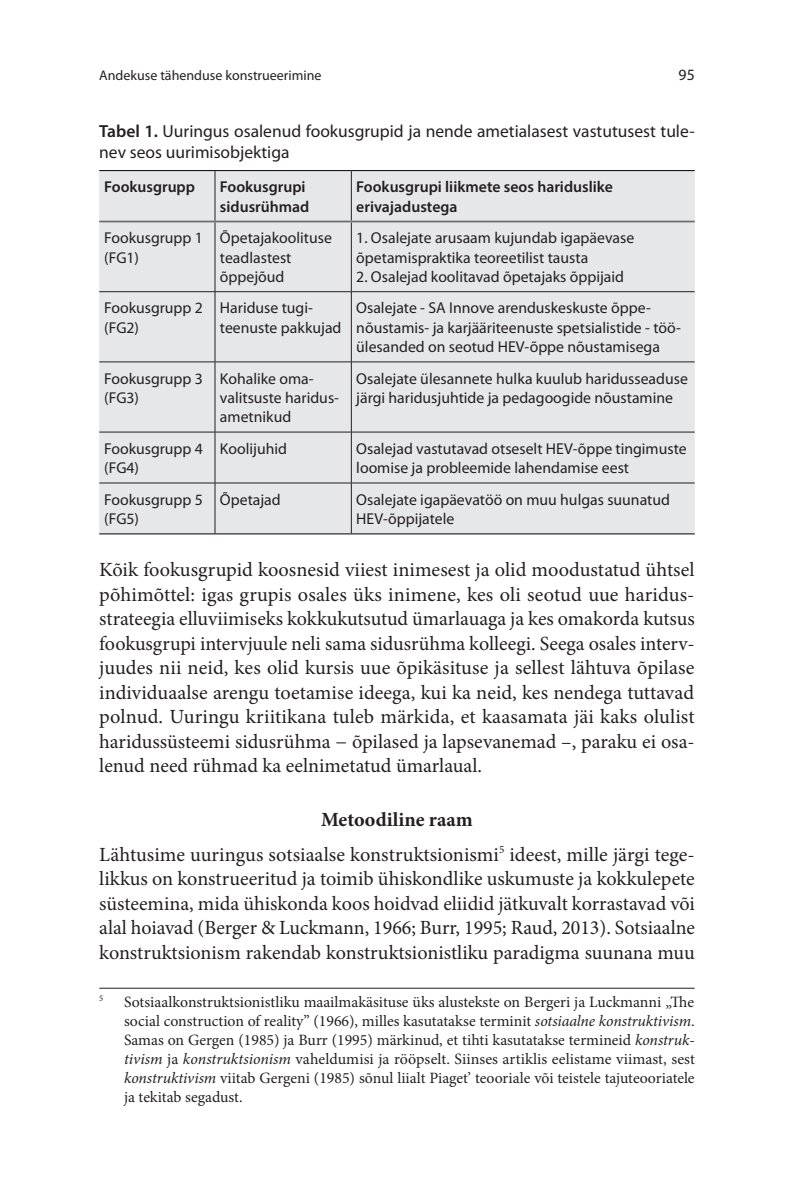
<style>
.page{position:relative;width:794px;height:1191px;background:#fff}
.page>*{position:absolute;margin:0;border:0;box-sizing:border-box;transform-origin:0 0}
.t1{font:20.12px/24.5px "Minion Pro";color:#231f20;text-align:justify}
.pealkiri3{font:700 20.12px "Minion Pro";color:#231f20}
.tabelpais{font:17.5px/21px "Myriad Pro";color:#231f20}
.tabel_tekst{font:15.75px/19.2px "Myriad Pro";color:#231f20}
.allmarkus{font:15.75px/18.9px "Minion Pro";letter-spacing:-.005em;color:#231f20;text-align:justify}
.tabel_tekst-2{font:600 15.75px/19.2px "Myriad Pro";color:#231f20}
.t2{font:14px "Myriad Pro";color:#231f20}
.allmarkus-2{font:8.58px "Minion Pro";color:#231f20}
.s1{font-weight:600}
.s2{font-style:italic}
</style>
<div class="page">
<div style="left:99px;top:171px;width:595px;height:362px;background:#e6e7e9"></div>
<hr style="left:99px;top:170px;width:116px;height:1px;background:#000">
<hr style="left:215px;top:170px;width:136px;height:1px;background:#000">
<hr style="left:351px;top:170px;width:343px;height:1px;background:#000">
<hr style="left:99px;top:533px;width:116px;height:1px;background:#000">
<hr style="left:215px;top:533px;width:136px;height:1px;background:#000">
<hr style="left:351px;top:533px;width:343px;height:1px;background:#000">
<hr style="left:215px;top:171px;width:1px;height:50px;background:#231f20">
<hr style="left:351px;top:171px;width:1px;height:50px;background:#231f20">
<hr style="left:215px;top:222px;width:1px;height:69px;background:#231f20">
<hr style="left:351px;top:222px;width:1px;height:69px;background:#231f20">
<hr style="left:99px;top:291px;width:116px;height:1px;background:#231f20">
<hr style="left:215px;top:291px;width:136px;height:1px;background:#231f20">
<hr style="left:215px;top:292px;width:1px;height:70px;background:#231f20">
<hr style="left:351px;top:291px;width:343px;height:1px;background:#231f20">
<hr style="left:351px;top:292px;width:1px;height:70px;background:#231f20">
<hr style="left:99px;top:361px;width:116px;height:1px;background:#231f20">
<hr style="left:215px;top:361px;width:136px;height:1px;background:#231f20">
<hr style="left:215px;top:362px;width:1px;height:70px;background:#231f20">
<hr style="left:351px;top:361px;width:343px;height:1px;background:#231f20">
<hr style="left:351px;top:362px;width:1px;height:70px;background:#231f20">
<hr style="left:99px;top:432px;width:116px;height:1px;background:#231f20">
<hr style="left:215px;top:432px;width:136px;height:1px;background:#231f20">
<hr style="left:215px;top:432px;width:1px;height:51px;background:#231f20">
<hr style="left:351px;top:432px;width:343px;height:1px;background:#231f20">
<hr style="left:351px;top:432px;width:1px;height:51px;background:#231f20">
<hr style="left:99px;top:483px;width:116px;height:1px;background:#231f20">
<hr style="left:215px;top:483px;width:136px;height:1px;background:#231f20">
<hr style="left:215px;top:483px;width:1px;height:50px;background:#231f20">
<hr style="left:351px;top:483px;width:343px;height:1px;background:#231f20">
<hr style="left:351px;top:483px;width:1px;height:50px;background:#231f20">
<hr style="left:99px;top:221px;width:116px;height:1px;background:#6c6d70">
<hr style="left:215px;top:221px;width:136px;height:1px;background:#6c6d70">
<hr style="left:351px;top:221px;width:343px;height:1px;background:#6c6d70">
<hr style="left:99px;top:988px;width:595px;height:1px;background:#231f20">
<p class="t2" style="left:99px;top:67px;width:224px">Andekuse tähenduse konstrueerimine</p>
<p class="tabel_tekst" style="left:678px;top:65px;width:18px">95</p>
<p class="tabelpais" style="left:99px;top:120px;width:597px"><span class="s1">Tabel 1.</span> Uuringus osalenud fookusgrupid ja nende ametialasest vastutusest tule&shy;nev seos uurimisobjektiga</p>
<p class="tabel_tekst-2" style="left:104px;top:177px;width:92px">Fookusgrupp</p>
<p class="tabel_tekst-2" style="left:220px;top:177px;width:91px">Fookusgrupi sidusrühmad</p>
<p class="tabel_tekst-2" style="left:356px;top:177px;width:258px">Fookusgrupi liikmete seos hariduslike erivajadustega</p>
<p class="tabel_tekst" style="left:104px;top:228px;width:100px">Fookusgrupp 1 (FG1)</p>
<p class="tabel_tekst" style="left:220px;top:228px;width:114px">Õpetajakoolituse teadlastest õppejõud</p>
<p class="tabel_tekst" style="left:356px;top:228px;width:279px">1. Osalejate arusaam kujundab igapäevase õpetamispraktika teoreetilist tausta</p>
<p class="tabel_tekst" style="left:356px;top:267px;width:269px">2. Osalejad koolitavad õpetajaks õppijaid</p>
<p class="tabel_tekst" style="left:104px;top:298px;width:100px">Fookusgrupp 2 (FG2)</p>
<p class="tabel_tekst" style="left:220px;top:298px;width:123px">Hariduse tugi&shy;teenuste pakkujad</p>
<p class="tabel_tekst" style="left:356px;top:298px;width:326px">Osalejate - SA Innove arenduskeskuste õppe&shy;nõustamis- ja karjääriteenuste spetsialistide - töö&shy;ülesanded on seotud HEV-õppe nõustamisega</p>
<p class="tabel_tekst" style="left:104px;top:368px;width:100px">Fookusgrupp 3 (FG3)</p>
<p class="tabel_tekst" style="left:220px;top:368px;width:121px">Kohalike oma&shy;valitsuste haridus&shy;ametnikud</p>
<p class="tabel_tekst" style="left:356px;top:368px;width:333px">Osalejate ülesannete hulka kuulub haridusseaduse järgi haridusjuhtide ja pedagoogide nõustamine</p>
<p class="tabel_tekst" style="left:104px;top:438px;width:100px">Fookusgrupp 4 (FG4)</p>
<p class="tabel_tekst" style="left:220px;top:438px;width:69px">Koolijuhid</p>
<p class="tabel_tekst" style="left:356px;top:438px;width:332px">Osalejad vastutavad otseselt HEV-õppe tingimuste loomise ja probleemide lahendamise eest</p>
<p class="tabel_tekst" style="left:104px;top:489px;width:100px">Fookusgrupp 5 (FG5)</p>
<p class="tabel_tekst" style="left:220px;top:489px;width:62px">Õpetajad</p>
<p class="tabel_tekst" style="left:356px;top:489px;width:315px">Osalejate igapäevatöö on muu hulgas suunatud<br>HEV-õppijatele</p>
<p class="t1" style="left:99px;top:558px;width:597px">Kõik fookusgrupid koosnesid viiest inimesest ja olid moodustatud ühtsel põhimõttel: igas grupis osales üks inimene, kes oli seotud uue haridus&shy;strateegia elluviimiseks kokkukutsutud ümarlauaga ja kes omakorda kutsus fookusgrupi intervjuule neli sama sidusrühma kolleegi. Seega osales interv&shy;juudes nii neid, kes olid kursis uue õpikäsituse ja sellest lähtuva õpilase individuaalse arengu toetamise ideega, kui ka neid, kes nendega tuttavad polnud. Uuringu kriitikana tuleb märkida, et kaasamata jäi kaks olulist haridussüsteemi sidusrühma − õpilased ja lapsevanemad –, paraku ei osa&shy;lenud need rühmad ka eelnimetatud ümarlaual.</p>
<p class="pealkiri3" style="left:321px;top:806px;width:153px">Metoodiline raam</p>
<p class="t1" style="left:99px;top:842px;width:597px">Lähtusime uuringus sotsiaalse konstruktsionismi<sup>5</sup> ideest, mille järgi tege&shy;likkus on konstrueeritud ja toimib ühiskondlike uskumuste ja kokkulepete süsteemina, mida ühiskonda koos hoidvad eliidid jätkuvalt korrastavad või alal hoiavad (Berger &amp; Luckmann, 1966; Burr, 1995; Raud, 2013). Sotsiaalne konstruktsionism rakendab konstruktsionistliku paradigma suunana muu</p>
<p class="allmarkus-2" style="left:99px;top:992px;width:6px">5</p>
<p class="allmarkus" style="left:124px;top:992px;width:572px">Sotsiaalkonstruktsionistliku maailmakäsituse üks alustekste on Bergeri ja Luckmanni „The social construction of reality” (1966), milles kasutatakse terminit <span class="s2">sotsiaalne konstruktivism</span>.<br>Samas on Gergen (1985) ja Burr (1995) märkinud, et tihti kasutatakse termineid <span class="s2">konstruk&shy;tivism</span> ja <span class="s2">konstruktsionism</span> vaheldumisi ja rööpselt. Siinses artiklis eelistame viimast, sest <span class="s2">konstruktivism</span> viitab Gergeni (1985) sõnul liialt Piaget’ teooriale või teistele tajuteooriatele ja tekitab segadust.</p>
</div>
